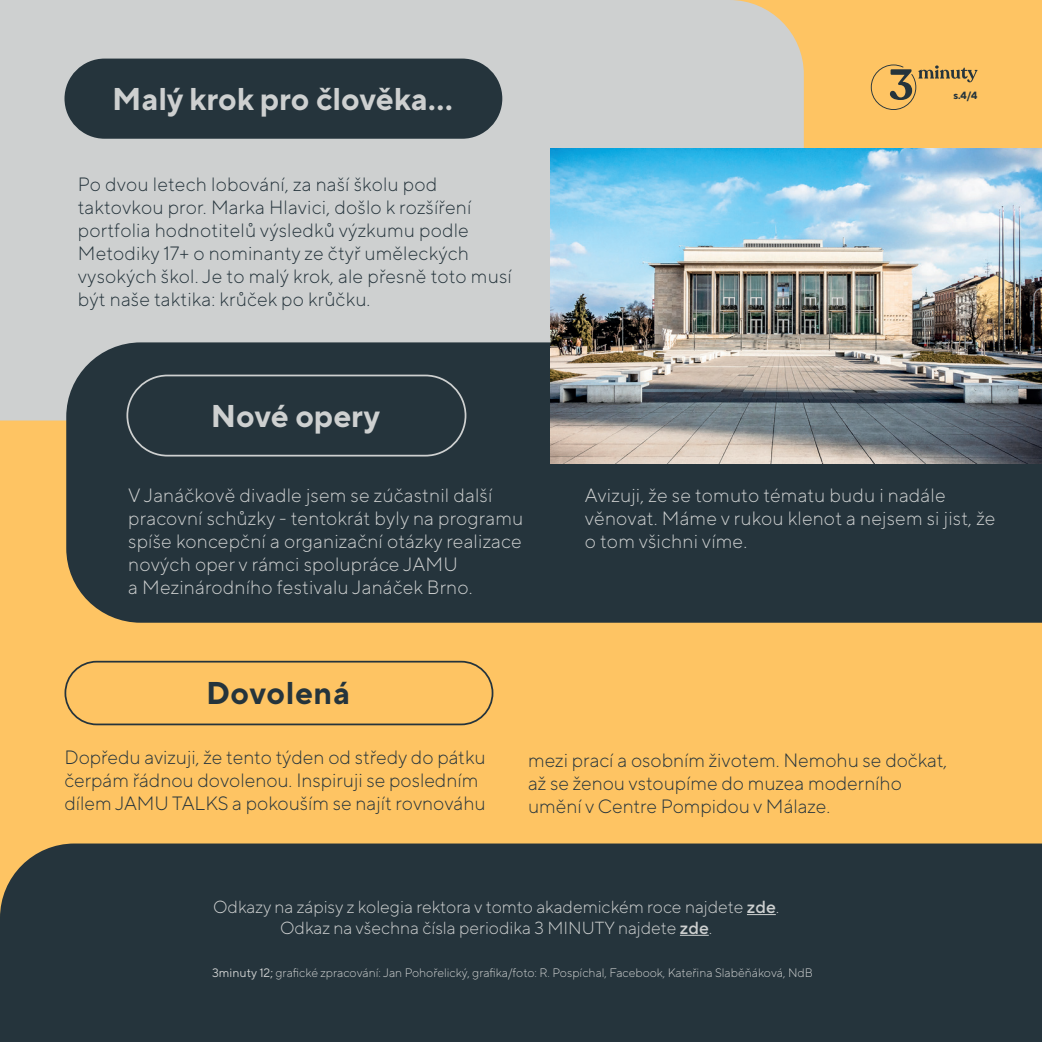
<style>
.page{position:relative;width:1042px;height:1042px;background:#fec463}
.page>*{position:absolute;margin:0;border:0;box-sizing:border-box;transform-origin:0 0}
.t1{font:700 31.5px "TT Norms Pro";color:#ced0d0}
.t2{font:700 31.5px "TT Norms Pro";letter-spacing:.02em;color:#25343c}
.t3{font:300 19.25px/23.1px "TT Norms Pro";color:#25343c}
.t4{font:300 19.25px/23.1px "TT Norms Pro";letter-spacing:.01em;color:#ced0d0}
.t5{font:300 17.5px/20.7px "TT Norms Pro";color:#ced0d0;text-align:center}
.t6{font:300 12.25px "TT Norms Pro";color:#ced0d0}
.t7{font:700 10.5px "TT Norms Pro";color:#25343c}
.s1{font-weight:500}
.s2{font-weight:400}
</style>
<div class="page">
<svg style="left:871px;top:64px;width:106px;height:46px"></svg>
<div style="left:0;top:0;width:804px;height:420px;background:#ced0d0"></div>
<div style="left:0;top:843px;width:1042px;height:199px;background:#25343c"></div>
<div style="left:64px;top:661px;width:429px;height:64px;border:2px solid #25343c;border-radius:31px"></div>
<div style="left:66px;top:342px;width:976px;height:281px;background:#25343c"></div>
<div style="left:64px;top:59px;width:438px;height:80px;background:#25343c;border-radius:40px"></div>
<img style="left:550px;top:149px;width:492px;height:315px">
<div style="left:127px;top:375px;width:338px;height:81px;background:#25343c;border-radius:40px"></div>
<div style="left:126px;top:375px;width:340px;height:81px;border:2px solid #ced0d0;border-radius:40px"></div>
<svg style="left:747px;top:914px;width:29px;height:1px"></svg>
<svg style="left:680px;top:935px;width:29px;height:1px"></svg>
<h1 class="t1" style="left:112px;top:78px;width:342px">Malý krok pro člověka…</h1>
<p class="t3" style="left:78px;top:172px;width:435px">Po dvou letech lobování, za naší školu pod taktovkou pror. Marka Hlavici, došlo k rozšíření portfolia hodnotitelů výsledků výzkumu podle Metodiky 17+ o nominanty ze čtyř uměleckých vysokých škol. Je to malý krok, ale přesně toto musí být naše taktika: krůček po krůčku.</p>
<h1 class="t1" style="left:211px;top:395px;width:171px">Nové opery</h1>
<p class="t7" style="left:953px;top:88px;width:26px">s.4/4</p>
<p class="t4" style="left:128px;top:483px;width:397px">VJanáčkově divadle jsem se zúčastnil další pracovní schůzky - tentokrát byly na programu spíše koncepční a organizační otázky realizace nových oper v rámci spolupráce JAMU<br>a Mezinárodního festivalu Janáček Brno.</p>
<p class="t4" style="left:585px;top:483px;width:412px">Avizuji, že se tomuto tématu budu i nadále věnovat. Máme v rukou klenot a nejsem si jist, že o tom všichni víme.</p>
<h1 class="t2" style="left:206px;top:672px;width:145px">Dovolená</h1>
<p class="t3" style="left:64px;top:744px;width:422px">Dopředu avizuji, že tento týden od středy do pátku čerpám řádnou dovolenou. Inspiruji se posledním dílem JAMU TALKS a pokouším se najít rovnováhu</p>
<p class="t3" style="left:528px;top:748px;width:421px">mezi prací a osobním životem. Nemohu se dočkat, až se ženou vstoupíme do muzea moderního umění v Centre Pompidou v Málaze.</p>
<p class="t5" style="left:213px;top:896px;width:568px">Odkazy na zápisy z kolegia rektora v tomto akademickém roce najdete <span class="s1">zde</span>.<br>Odkaz na všechna čísla periodika 3 MINUTY najdete <span class="s1">zde</span>.</p>
<p class="t6" style="left:212px;top:965px;width:602px"><span class="s2">3minuty 12;</span> grafické zpracování: Jan Pohořelický, grafika/foto: R. Pospíchal, Facebook, Kateřina Slaběňáková, NdB</p>
</div>
